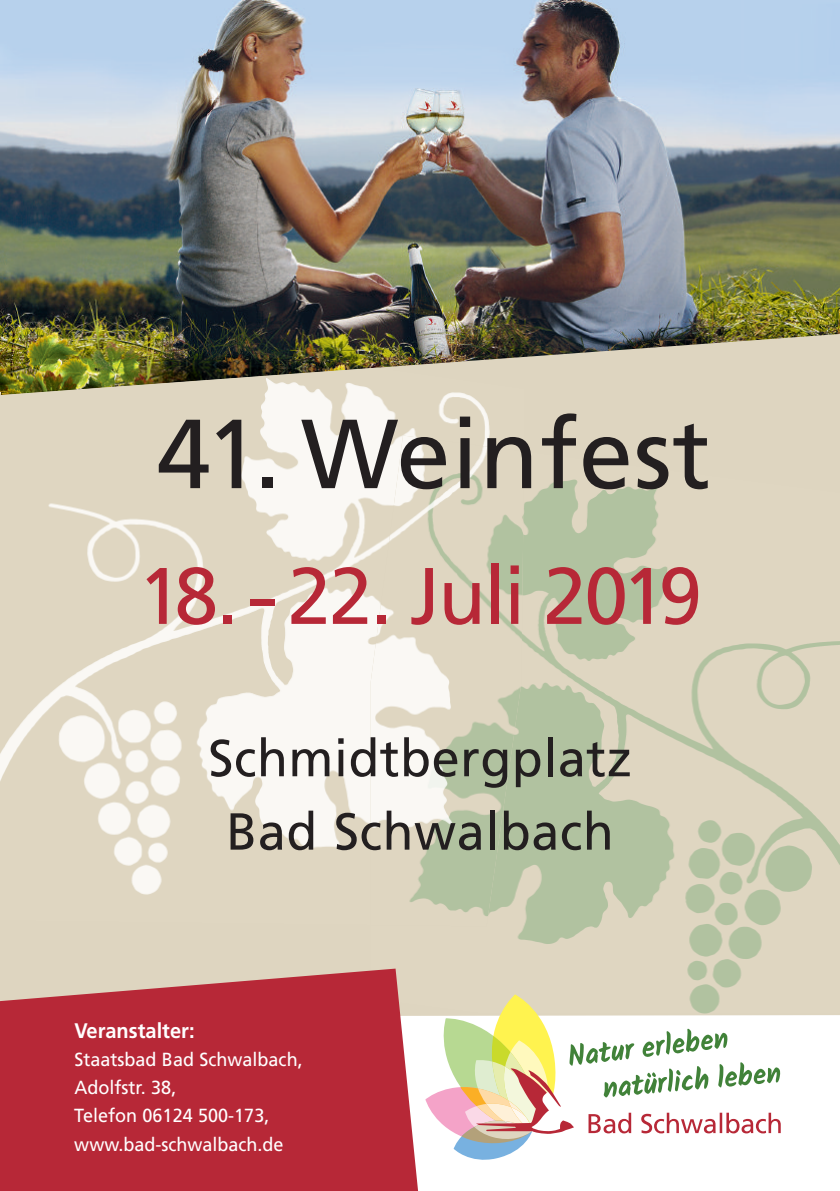
<style>
.page{position:relative;width:840px;height:1191px;background:#fff}
.page>*{position:absolute;margin:0;border:0;box-sizing:border-box;transform-origin:0 0}
.t1{font:98px "Frutiger";letter-spacing:.01em;color:#231f20}
.t2{font:80px "Frutiger";letter-spacing:-.02em;color:#b72837}
.t3{font:52px/73.4px "Frutiger";letter-spacing:.01em;color:#231f20;text-align:center}
.t4{font:700 21px "Frutiger";color:#fff;scale:.95 1}
.t5{font:19px/28px "Frutiger";color:#fff;scale:.95 1}
</style>
<div class="page">
<img style="left:0;top:0;width:839px;height:332px">
<img style="left:0;top:332px;width:839px;height:684px">
<img style="left:370px;top:451px;width:469px;height:562px">
<svg style="left:0;top:968px;width:420px;height:223px;background:#bb3a46"></svg>
<svg style="left:425px;top:994px;width:355px;height:166px"></svg>
<img style="left:0;top:357px;width:376px;height:11px">
<img style="left:0;top:368px;width:524px;height:557px">
<img style="left:370px;top:435px;width:154px;height:491px">
<h1 class="t1" style="left:157px;top:414px;width:555px">41. Weinfest</h1>
<h2 class="t2" style="left:138px;top:564px;width:565px">18.-22. Juli 2019</h2>
<h3 class="t3" style="left:208px;top:725px;width:425px">Schmidtbergplatz<br>Bad Schwalbach</h3>
<p class="t4" style="left:74px;top:1022px;width:128px">Veranstalter:</p>
<p class="t5" style="left:74px;top:1047px;width:242px">Staatsbad Bad Schwalbach,<br>Adolfstr. 38,<br>Telefon 06124 500-173, www.bad-schwalbach.de</p>
</div>
